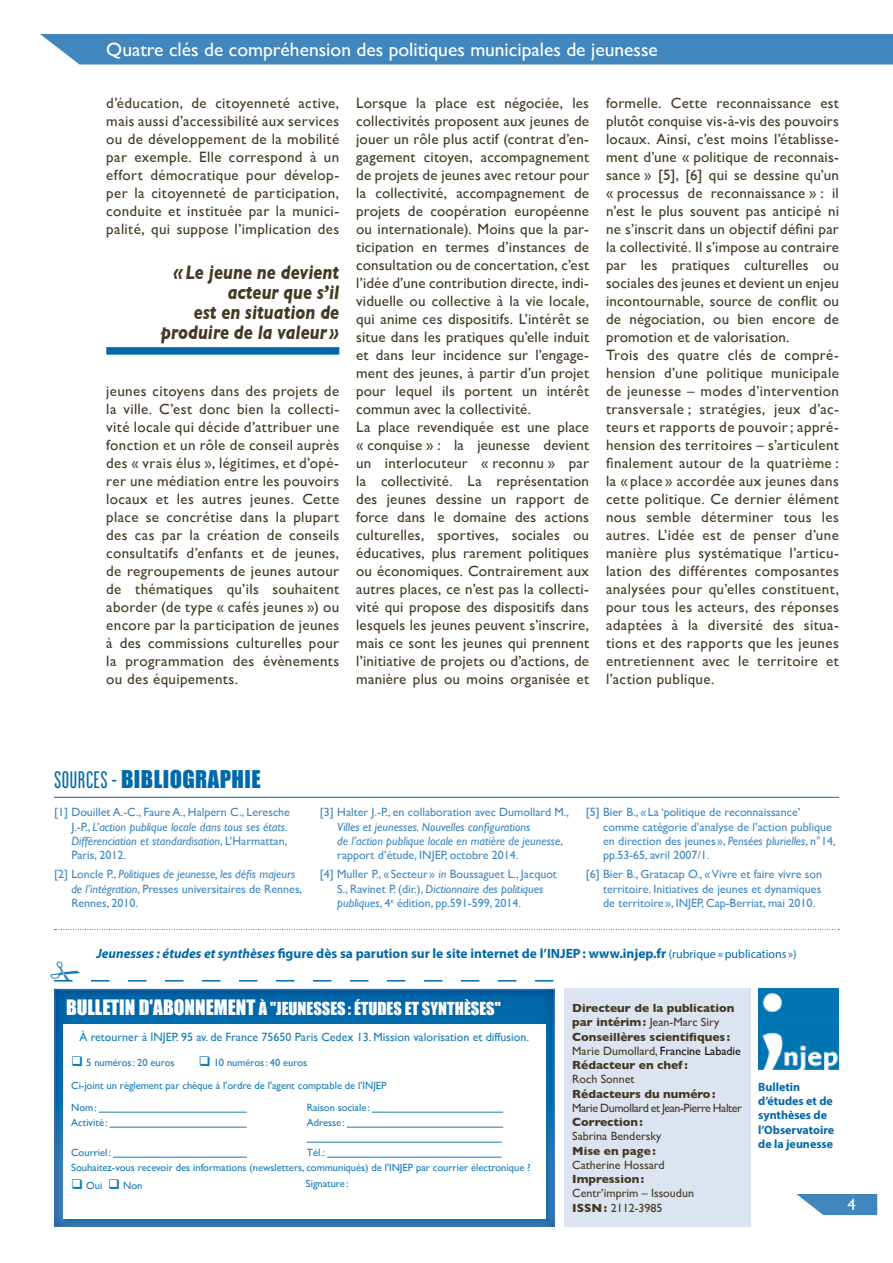
<style>
.page{position:relative;width:893px;height:1263px;background:#fff}
.page>*{position:absolute;margin:0;border:0;box-sizing:border-box;transform-origin:0 0}
.t1{font:22.5px "Impact";letter-spacing:.02em;color:#0069aa}
.t2{font:italic 700 19.95px/19.8px "Gill Sans";color:#443a23;text-align:right;scale:.83 1}
.t3{font:19.5px "Gill Sans";color:#fff}
.t4{font:16.5px "Impact";color:#fff}
.t5{font:16.5px "Gill Sans";color:#fff}
.t6{font:15px/18px "Gill Sans";letter-spacing:.015em;color:#443a23;text-align:justify}
.t7{font:700 13.5px "Myriad Pro";color:#0069aa}
.t8{font:12px/14.4px "Gill Sans";color:#4187be}
.t9{font:700 12px/14.2px "Gill Sans";color:#443a23}
.t10{font:italic 12px/14.4px "Gill Sans";color:#4187be}
.t11{font:12px "Gill Sans";color:#157cb7}
.t12{font:12px/14.2px "Gill Sans";color:#443a23}
.t13{font:700 12px/14.4px "Myriad Pro";color:#0069aa}
.t14{font:12px "Gill Sans";letter-spacing:-.035em;color:#443a23}
.t15{font:10.5px/22.5px "Gill Sans";color:#157cb7}
.s1{font-family:"LM Tone";font-size:24px}
.s2{font-style:italic}
.s3{font-style:normal}
.s4{font-weight:400;font-size:12px}
.s5{font-size:19.5px}
.s6{font-weight:400}
.s7{font-weight:400;color:#141006}
.s8{font-weight:700}
</style>
<div class="page">
<svg style="left:796px;top:1194px;width:81px;height:21px"></svg>
<div style="left:25px;top:978px;width:543px;height:251px;background:#0069aa;opacity:.79"></div>
<div style="left:64px;top:1026px;width:487px;height:196px;background:#0069aa;opacity:.61"></div>
<div style="left:63px;top:1024px;width:483px;height:194px;background:#fff"></div>
<hr style="left:99px;top:1112px;width:148px;height:1px;background:#157cb7">
<hr style="left:372px;top:1112px;width:131px;height:1px;background:#157cb7">
<hr style="left:110px;top:1127px;width:137px;height:1px;background:#157cb7">
<hr style="left:347px;top:1127px;width:156px;height:1px;background:#157cb7">
<hr style="left:307px;top:1142px;width:195px;height:1px;background:#157cb7">
<hr style="left:113px;top:1157px;width:134px;height:1px;background:#157cb7">
<hr style="left:327px;top:1157px;width:175px;height:1px;background:#157cb7">
<div style="left:67px;top:997px;width:436px;height:19px;background:#0069aa"></div>
<div style="left:564px;top:989px;width:186px;height:238px;background:#dce4f1"></div>
<img style="left:758px;top:989px;width:81px;height:80px">
<div style="left:40px;top:34px;width:853px;height:31px;background:#4187be"></div>
<svg style="left:54px;top:929px;width:785px;height:1px"></svg>
<hr style="left:54px;top:797px;width:785px;height:1px;background:#0069aa">
<div style="left:106px;top:347px;width:233px;height:8px;background:#0069aa"></div>
<svg style="left:51px;top:978px;width:502px;height:3px"></svg>
<h3 class="t3" style="left:106px;top:38px;width:553px">Quatre clés de compréhension des politiques municipales de jeunesse</h3>
<p class="t6" style="left:106px;top:94px;width:234px">d’éducation, de citoyenneté active, mais aussi d’accessibilité aux services ou de développement de la mobilité par exemple. Elle correspond à un effort démocratique pour dévelop&shy;per la citoyenneté de participation, conduite et instituée par la munici&shy;palité, qui suppose l’implication des</p>
<h2 class="t2" style="left:161px;top:262px;width:216px">«Le jeune ne devient acteur que s’il<br>est en situation de produire de la valeur»</h2>
<p class="t6" style="left:106px;top:382px;width:234px">jeunes citoyens dans des projets de la ville. C’est donc bien la collecti&shy;vité locale qui décide d’attribuer une fonction et un rôle de conseil auprès des « vrais élus », légitimes, et d’opé&shy;rer une médiation entre les pouvoirs locaux et les autres jeunes. Cette place se concrétise dans la plupart des cas par la création de conseils consultatifs d’enfants et de jeunes, de regroupements de jeunes autour de thématiques qu’ils souhaitent aborder (de type « cafés jeunes ») ou encore par la participation de jeunes à des commissions culturelles pour la programmation des évènements ou des équipements.</p>
<p class="t6" style="left:356px;top:94px;width:234px;text-align:left">Lorsque la place est négociée, les collectivités proposent aux jeunes de jouer un rôle plus actif (contrat d’en&shy;gagement citoyen, accompagnement de projets de jeunes avec retour pour la collectivité, accompagnement de projets de coopération européenne ou internationale). Moins que la par&shy;ticipation en termes d’instances de consultation ou de concertation, c’est l’idée d’une contribution directe, indi&shy;viduelle ou collective à la vie locale, qui anime ces dispositifs. L’intérêt se situe dans les pratiques qu’elle induit et dans leur incidence sur l’engage&shy;ment des jeunes, à partir d’un projet pour lequel ils portent un intérêt commun avec la collectivité.<br>La place revendiquée est une place « conquise » : la jeunesse devient un interlocuteur « reconnu » par la collectivité. La représentation des jeunes dessine un rapport de force dans le domaine des actions culturelles, sportives, sociales ou éducatives, plus rarement politiques ou économiques. Contrairement aux autres places, ce n’est pas la collecti&shy;vité qui propose des dispositifs dans lesquels les jeunes peuvent s’inscrire, mais ce sont les jeunes qui prennent l’initiative de projets ou d’actions, de manière plus ou moins organisée et</p>
<p class="t6" style="left:606px;top:94px;width:234px;text-align:left">formelle. Cette reconnaissance est plutôt conquise vis-à-vis des pouvoirs locaux. Ainsi, c’est moins l’établisse&shy;ment d’une « politique de reconnais&shy;sance » [5], [6] qui se dessine qu’un « processus de reconnaissance » : il n’est le plus souvent pas anticipé ni ne s’inscrit dans un objectif défini par la collectivité. Il s’impose au contraire par les pratiques culturelles ou sociales des jeunes et devient un enjeu incontournable, source de conflit ou de négociation, ou bien encore de promotion et de valorisation.<br>Trois des quatre clés de compré&shy;hension d’une politique municipale de jeunesse – modes d’intervention transversale ; stratégies, jeux d’ac&shy;teurs et rapports de pouvoir; appré&shy;hension des territoires – s’articulent finalement autour de la quatrième : la « place » accordée aux jeunes dans cette politique. Ce dernier élément nous semble déterminer tous les autres. L’idée est de penser d’une manière plus systématique l’articu&shy;lation des différentes composantes analysées pour qu’elles constituent, pour tous les acteurs, des réponses adaptées à la diversité des situa&shy;tions et des rapports que les jeunes entretiennent avec le territoire et l’action publique.</p>
<h1 class="t1" style="left:54px;top:762px;width:208px"><span class="s1">SOURCES -</span> BIBLIOGRAPHIE</h1>
<p class="t8" style="left:71px;top:805px;width:220px;text-indent:-17px">[1] Douillet A.-C., Faure A., Halpern C., Leresche J.-P., <span class="s2">L’action publique locale dans tous ses états.<br>Différenciation et standardisation</span>, L’Harmattan, Paris, 2012.</p>
<p class="t8" style="left:71px;top:867px;width:232px;text-indent:-17px">[2] Loncle P., <span class="s2">Politiques de jeunesse, les défis majeurs de l’intégration</span>, Presses universitaires de Rennes,<br>Rennes, 2010.</p>
<p class="t8" style="left:320px;top:805px;width:251px">[3] Halter J.-P., en collaboration avec Dumollard M.,</p>
<p class="t10" style="left:337px;top:819px;width:227px">Villes et jeunesses. Nouvelles configurations<br>de l’action publique locale en matière de jeunesse<span class="s3">, rapport d’étude, INJEP, octobre 2014.</span></p>
<p class="t8" style="left:337px;top:867px;width:221px;text-indent:-17px">[4] Muller P., « Secteur » <span class="s2">in</span> Boussaguet L., Jacquot<br>S., Ravinet P. (dir.), <span class="s2">Dictionnaire des politiques publiques</span>, 4<sup>e</sup> édition, pp.591-599, 2014.</p>
<p class="t8" style="left:603px;top:805px;width:234px;text-indent:-17px">[5] Bier B., « La ‘politique de reconnaissance’ comme catégorie d’analyse de l’action publique en direction des jeunes », <span class="s2">Pensées plurielles</span>, n°14, pp.53-65, avril 2007/1.</p>
<p class="t8" style="left:603px;top:867px;width:220px;text-align:justify;text-indent:-17px">[6] Bier B., Gratacap O., «Vivre et faire vivre son territoire. Initiatives de jeunes et dynamiques de territoire », INJEP, Cap-Berriat, mai 2010.</p>
<p class="t7" style="left:96px;top:945px;width:702px"><span class="s2">Jeunesses : études et synthèses</span> figure dès sa parution sur le site internet de l’INJEP: www.injep.fr <span class="s4">(rubrique «publications »)</span></p>
<p class="t4" style="left:66px;top:995px;width:436px"><span class="s5">BULLETIN D'ABONNEMENT</span> À "JEUNESSES: ÉTUDES ET SYNTHÈSES"</p>
<p class="t9" style="left:572px;top:1000px;width:170px">Directeur de la publication par intérim: <span class="s6">Jean-Marc Siry<br></span>Conseillères scientifiques :<br><span class="s6">Marie Dumollard,</span> <span class="s7">Francine Labadie<br></span>Rédacteur en chef :</p>
<p class="t12" style="left:572px;top:1072px;width:64px">Roch Sonnet</p>
<p class="t9" style="left:572px;top:1086px;width:145px">Rédacteurs du numéro:</p>
<p class="t14" style="left:572px;top:1101px;width:171px">Marie Dumollard et Jean-Pierre Halter</p>
<p class="t9" style="left:572px;top:1115px;width:72px">Correction:</p>
<p class="t12" style="left:572px;top:1129px;width:91px">Sabrina Bendersky</p>
<p class="t9" style="left:572px;top:1143px;width:85px">Mise en page:</p>
<p class="t12" style="left:572px;top:1157px;width:94px">Catherine Hossard</p>
<p class="t9" style="left:572px;top:1172px;width:74px">Impression:</p>
<p class="t12" style="left:572px;top:1186px;width:123px">Centr’imprim – Issoudun<br><span class="s8">ISSN:</span> 2112-3985</p>
<p class="t11" style="left:79px;top:1030px;width:451px">À retourner à INJEP. 95 av. de France 75650 Paris Cedex 13. Mission valorisation et diffusion.</p>
<p class="t15" style="left:71px;top:1051px;width:105px">❑ 5 numéros: 20 euros</p>
<p class="t15" style="left:71px;top:1051px;width:317px;text-indent:127px">❑ 10 numéros: 40 euros<br>Ci-joint un règlement par chèque à l'ordre de l'agent comptable de l'INJEP<br>Nom:</p>
<p class="t15" style="left:307px;top:1096px;width:65px">Raison sociale :</p>
<p class="t15" style="left:71px;top:1111px;width:38px">Activité :</p>
<p class="t15" style="left:307px;top:1111px;width:40px">Adresse :</p>
<p class="t15" style="left:71px;top:1141px;width:41px">Courriel :</p>
<p class="t15" style="left:71px;top:1145px;width:461px;line-height:15px;text-indent:236px">Tél.:<br>Souhaitez-vous recevoir des informations (newsletters, communiqués) de l'INJEP par courrier électronique ?</p>
<p class="t15" style="left:71px;top:1174px;width:73px">❑ Oui ❑ Non</p>
<p class="t15" style="left:306px;top:1172px;width:44px">Signature :</p>
<p class="t13" style="left:758px;top:1079px;width:78px">Bulletin d’études et de synthèses de l’Observatoire de la jeunesse</p>
<p class="t5" style="left:847px;top:1195px;width:10px">4</p>
</div>
